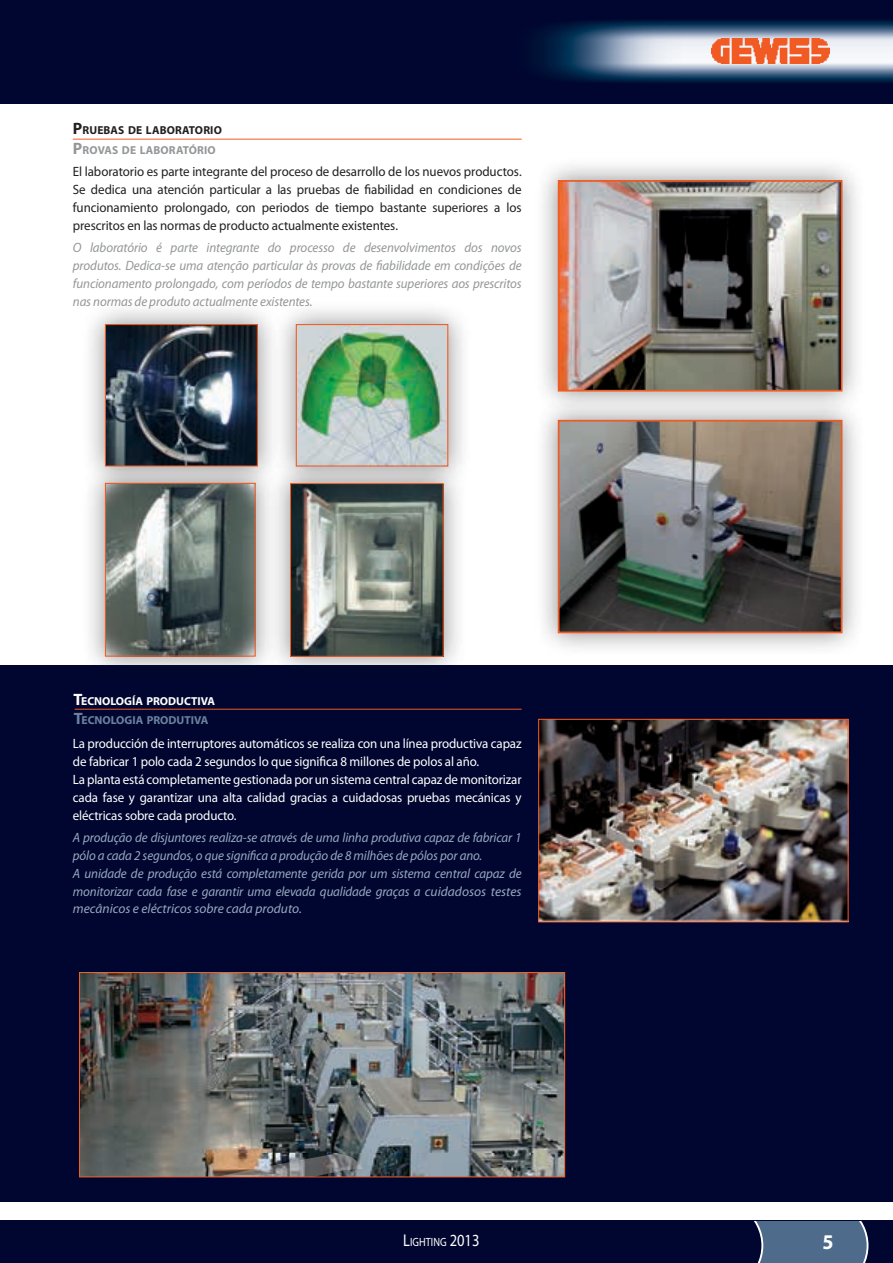
<style>
.page{position:relative;width:893px;height:1263px;background:#fff}
.page>*{position:absolute;margin:0;border:0;box-sizing:border-box;transform-origin:0 0}
.t1{font:700 21px "Myriad Pro";color:#fff;scale:.95 1}
.t2{font:13.5px/18px "Myriad Pro";letter-spacing:-.01em;color:#fff;scale:.96 1}
.t3{font:italic 13.5px/18px "Myriad Pro";letter-spacing:-.01em;color:#98a8c0;scale:.96 1}
.t4{font:13.5px/18px "Myriad Pro";letter-spacing:-.005em;color:#231f20;text-align:justify;scale:.96 1}
.t5{font:italic 13.5px/18px "Myriad Pro";letter-spacing:-.01em;color:#949698;text-align:justify;scale:.96 1}
.t6{font:italic 13.5px "Myriad Pro";letter-spacing:-.01em;color:#98a8c0}
.t7{font:12px "Myriad Pro";color:#fff;scale:.85 1}
.t8{font:700 11.55px/19.8px "Myriad Pro";letter-spacing:.015em;color:#231f20}
.t9{font:700 11.55px/19.8px "Myriad Pro";color:#fff}
.s1{font-size:16.5px}
.s2{font-size:16.5px;color:#949698}
.s3{color:#949698}
.s4{font-size:16.5px;color:#6a82a0}
.s5{color:#6a82a0}
.s6{font-size:17.1px}
</style>
<div class="page">
<div style="left:0;top:1220px;width:893px;height:43px;background:#00062f"></div>
<svg style="left:754px;top:1221px;width:114px;height:42px"></svg>
<div style="left:0;top:0;width:893px;height:104px;background:#00062f"></div>
<img style="left:535px;top:20px;width:358px;height:63px">
<img style="left:712px;top:39px;width:117px;height:25px">
<div style="left:0;top:665px;width:893px;height:537px;background:#00062f"></div>
<div style="left:534px;top:396px;width:332px;height:261px;background:#231f20;opacity:.5"></div>
<img style="left:561px;top:423px;width:278px;height:207px">
<div style="left:558px;top:420px;width:284px;height:213px;border:2px solid #f15a22"></div>
<div style="left:534px;top:156px;width:332px;height:259px;background:#231f20;opacity:.5"></div>
<img style="left:561px;top:183px;width:278px;height:206px">
<div style="left:558px;top:180px;width:284px;height:212px;border:2px solid #f15a22"></div>
<hr style="left:73px;top:139px;width:449px;height:1px;background:#f15a22">
<div style="left:272px;top:300px;width:200px;height:190px;background:#231f20;opacity:.5"></div>
<img style="left:298px;top:326px;width:148px;height:133px">
<div style="left:296px;top:324px;width:152px;height:142px;border:1px solid #f15a22"></div>
<div style="left:81px;top:459px;width:199px;height:221px;background:#231f20;opacity:.5"></div>
<img style="left:107px;top:490px;width:147px;height:165px">
<div style="left:105px;top:483px;width:151px;height:174px;border:1px solid #f15a22"></div>
<div style="left:266px;top:459px;width:201px;height:221px;background:#231f20;opacity:.5"></div>
<img style="left:292px;top:485px;width:150px;height:170px">
<div style="left:290px;top:483px;width:154px;height:174px;border:1px solid #f15a22"></div>
<div style="left:81px;top:300px;width:201px;height:190px;background:#231f20;opacity:.5"></div>
<img style="left:107px;top:326px;width:149px;height:138px">
<div style="left:105px;top:324px;width:153px;height:142px;border:1px solid #f15a22"></div>
<img style="left:540px;top:721px;width:307px;height:199px">
<div style="left:538px;top:719px;width:311px;height:203px;border:1px solid #f15a22"></div>
<img style="left:81px;top:974px;width:482px;height:201px">
<img style="left:132px;top:1154px;width:431px;height:21px">
<img style="left:217px;top:1154px;width:146px;height:21px">
<div style="left:79px;top:972px;width:486px;height:205px;border:1px solid #f15a22"></div>
<hr style="left:75px;top:709px;width:447px;height:1px;background:#f15a22">
<p class="t8" style="left:73px;top:120px;width:151px"><span class="s1">P</span>RUEBAS DE LABORATORIO<br><span class="s2">P</span><span class="s3">ROVAS DE LABORATÓRIO</span></p>
<p class="t4" style="left:73px;top:162px;width:469px">El laboratorio es parte integrante del proceso de desarrollo de los nuevos productos.<br>Se dedica una atención particular a las pruebas de fiabilidad en condiciones de funcionamiento prolongado, con periodos de tiempo bastante superiores a los prescritos en las normas de producto actualmente existentes.</p>
<p class="t5" style="left:73px;top:238px;width:469px">O laboratório é parte integrante do processo de desenvolvimentos dos novos produtos. Dedica-se uma atenção particular às provas de fiabilidade em condições de funcionamento prolongado, com períodos de tempo bastante superiores aos prescritos nas normas de produto actualmente existentes.</p>
<p class="t9" style="left:74px;top:690px;width:143px"><span class="s1">T</span>ECNOLOGÍA PRODUCTIVA<br><span class="s4">T</span><span class="s5">ECNOLOGIA PRODUTIVA</span></p>
<p class="t2" style="left:73px;top:734px;width:469px">La producción de interruptores automáticos se realiza con una línea productiva capaz de fabricar 1 polo cada 2 segundos lo que significa 8 millones de polos al año.<br>La planta está completamente gestionada por un sistema central capaz de monitorizar cada fase y garantizar una alta calidad gracias a cuidadosas pruebas mecánicas y eléctricas sobre cada producto.</p>
<p class="t3" style="left:73px;top:829px;width:469px">A produção de disjuntores realiza-se através de uma linha produtiva capaz de fabricar 1 pólo a cada 2 segundos, o que significa a produção de 8 milhões de pólos por ano.<br>A unidade de produção está completamente gerida por um sistema central capaz de monitorizar cada fase e garantir uma elevada qualidade graças a cuidadosos testes</p>
<p class="t6" style="left:73px;top:900px;width:230px">mecânicos e eléctricos sobre cada produto.</p>
<p class="t7" style="left:403px;top:1234px;width:91px"><span class="s6">L</span>ighting <span class="s6">2013</span></p>
<h1 class="t1" style="left:822px;top:1228px;width:13px">5</h1>
</div>
